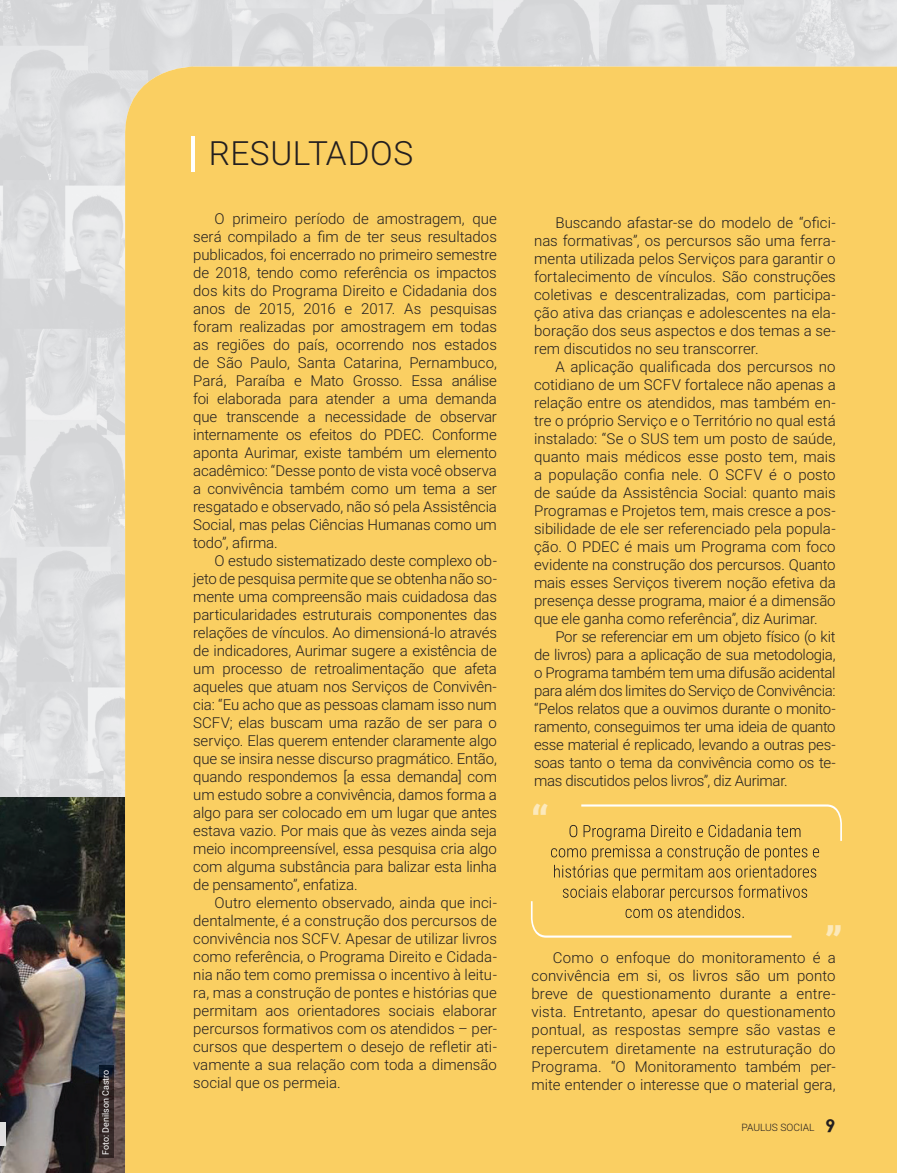
<style>
.page{position:relative;width:897px;height:1173px;background:#fff}
.page>*{position:absolute;margin:0;border:0;box-sizing:border-box;transform-origin:0 0}
.t1{font:900 43.5px "Roboto";color:#fce9bb}
.t2{font:900 43.5px "Roboto";color:#fce9ba}
.t3{font:300 33.45px "Roboto";letter-spacing:.015em;color:#231f20}
.t4{font:300 15px/18px "Roboto";letter-spacing:-.005em;color:#231f20;text-align:justify}
.t5{font:300 10.2px "Roboto";color:#231f20}
.t6{font:9px "Roboto";color:#fff}
.s1{font-family:"Jaapokki";font-weight:400;font-size:18px}
</style>
<div class="page">
<img style="left:0;top:0;width:192px;height:133px">
<img style="left:192px;top:0;width:704px;height:67px">
<img style="left:0;top:133px;width:125px;height:664px">
<img style="left:0;top:797px;width:125px;height:376px">
<div style="left:125px;top:67px;width:771px;height:1106px;background:#facf62"></div>
<hr style="left:191px;top:136px;width:3px;height:36px;background:#fff">
<svg style="left:531px;top:804px;width:310px;height:133px;background:#ecc562"></svg>
<img style="left:0;top:1122px;width:6px;height:24px">
<img style="left:100px;top:1065px;width:13px;height:92px">
<svg style="left:0;top:0;width:7px;height:3px"></svg>
<svg style="left:0;top:1170px;width:7px;height:3px"></svg>
<p class="t6" style="left:99px;top:1155px;width:87px;rotate:-90deg">Foto: Denilson Castro</p>
<h2 class="t3" style="left:209px;top:130px;width:206px">RESULTADOS</h2>
<p class="t4" style="left:193px;top:209px;width:305px;text-indent:21px">O primeiro período de amostragem, que será compilado a fim de ter seus resultados publicados, foi encerrado no primeiro semestre de 2018, tendo como referência os impactos dos kits do Programa Direito e Cidadania dos anos de 2015, 2016 e 2017. As pesquisas foram realizadas por amostragem em todas as regiões do país, ocorrendo nos estados de São Paulo, Santa Catarina, Pernambuco, Pará, Paraíba e Mato Grosso. Essa análise foi elaborada para atender a uma demanda que transcende a necessidade de observar internamente os efeitos do PDEC. Conforme aponta Aurimar, existe também um elemento acadêmico: “Desse ponto de vista você observa a convivência também como um tema a ser resgatado e observado, não só pela Assistência Social, mas pelas Ciências Humanas como um todo”, afirma.</p>
<p class="t4" style="left:193px;top:551px;width:305px;text-indent:21px">O estudo sistematizado deste complexo ob&shy;jeto de pesquisa permite que se obtenha não so&shy;mente uma compreensão mais cuidadosa das particularidades estruturais componentes das relações de vínculos. Ao dimensioná-lo através de indicadores, Aurimar sugere a existência de um processo de retroalimentação que afeta aqueles que atuam nos Serviços de Convivên&shy;cia: “Eu acho que as pessoas clamam isso num SCFV; elas buscam uma razão de ser para o serviço. Elas querem entender claramente algo que se insira nesse discurso pragmático. Então, quando respondemos [a essa demanda] com um estudo sobre a convivência, damos forma a algo para ser colocado em um lugar que antes estava vazio. Por mais que às vezes ainda seja meio incompreensível, essa pesquisa cria algo com alguma substância para balizar esta linha de pensamento”, enfatiza.</p>
<p class="t4" style="left:193px;top:893px;width:305px;text-indent:21px">Outro elemento observado, ainda que inci&shy;dentalmente, é a construção dos percursos de convivência nos SCFV. Apesar de utilizar livros como referência, o Programa Direito e Cidada&shy;nia não tem como premissa o incentivo à leitu&shy;ra, mas a construção de pontes e histórias que permitam aos orientadores sociais elaborar percursos formativos com os atendidos – per&shy;cursos que despertem o desejo de refletir ati&shy;vamente a sua relação com toda a dimensão social que os permeia.</p>
<p class="t4" style="left:534px;top:213px;width:303px;text-indent:21px">Buscando afastar-se do modelo de “ofici&shy;nas formativas”, os percursos são uma ferra&shy;menta utilizada pelos Serviços para garantir o fortalecimento de vínculos. São construções coletivas e descentralizadas, com participa&shy;ção ativa das crianças e adolescentes na ela&shy;boração dos seus aspectos e dos temas a se&shy;rem discutidos no seu transcorrer.</p>
<p class="t4" style="left:534px;top:357px;width:303px;text-indent:21px">A aplicação qualificada dos percursos no cotidiano de um SCFV fortalece não apenas a relação entre os atendidos, mas também en&shy;tre o próprio Serviço e o Território no qual está instalado: “Se o SUS tem um posto de saúde, quanto mais médicos esse posto tem, mais a população confia nele. O SCFV é o posto de saúde da Assistência Social: quanto mais Programas e Projetos tem, mais cresce a pos&shy;sibilidade de ele ser referenciado pela popula&shy;ção. O PDEC é mais um Programa com foco evidente na construção dos percursos. Quanto mais esses Serviços tiverem noção efetiva da presença desse programa, maior é a dimensão que ele ganha como referência”, diz Aurimar.</p>
<p class="t4" style="left:534px;top:627px;width:303px;text-indent:21px">Por se referenciar em um objeto físico (o kit de livros) para a aplicação de sua metodologia, o Programa também tem uma difusão acidental para além dos limites do Serviço de Convivência: “Pelos relatos que a ouvimos durante o monito&shy;ramento, conseguimos ter uma ideia de quanto esse material é replicado, levando a outras pes&shy;soas tanto o tema da convivência como os te&shy;mas discutidos pelos livros”, diz Aurimar.</p>
<h1 class="t1" style="left:531px;top:791px;width:20px">“</h1>
<h1 class="t2" style="left:843px;top:949px;width:20px;rotate:-180deg">“</h1>
<p class="t4" style="left:531px;top:948px;width:306px;text-indent:21px">Como o enfoque do monitoramento é a convivência em si, os livros são um ponto breve de questionamento durante a entre&shy;vista. Entretanto, apesar do questionamento pontual, as respostas sempre são vastas e repercutem diretamente na estruturação do Programa. “O Monitoramento também per&shy;mite entender o interesse que o material gera,</p>
<p class="t5" style="left:741px;top:1120px;width:96px">PAULUS SOCIAL <span class="s1">9</span></p>
</div>
